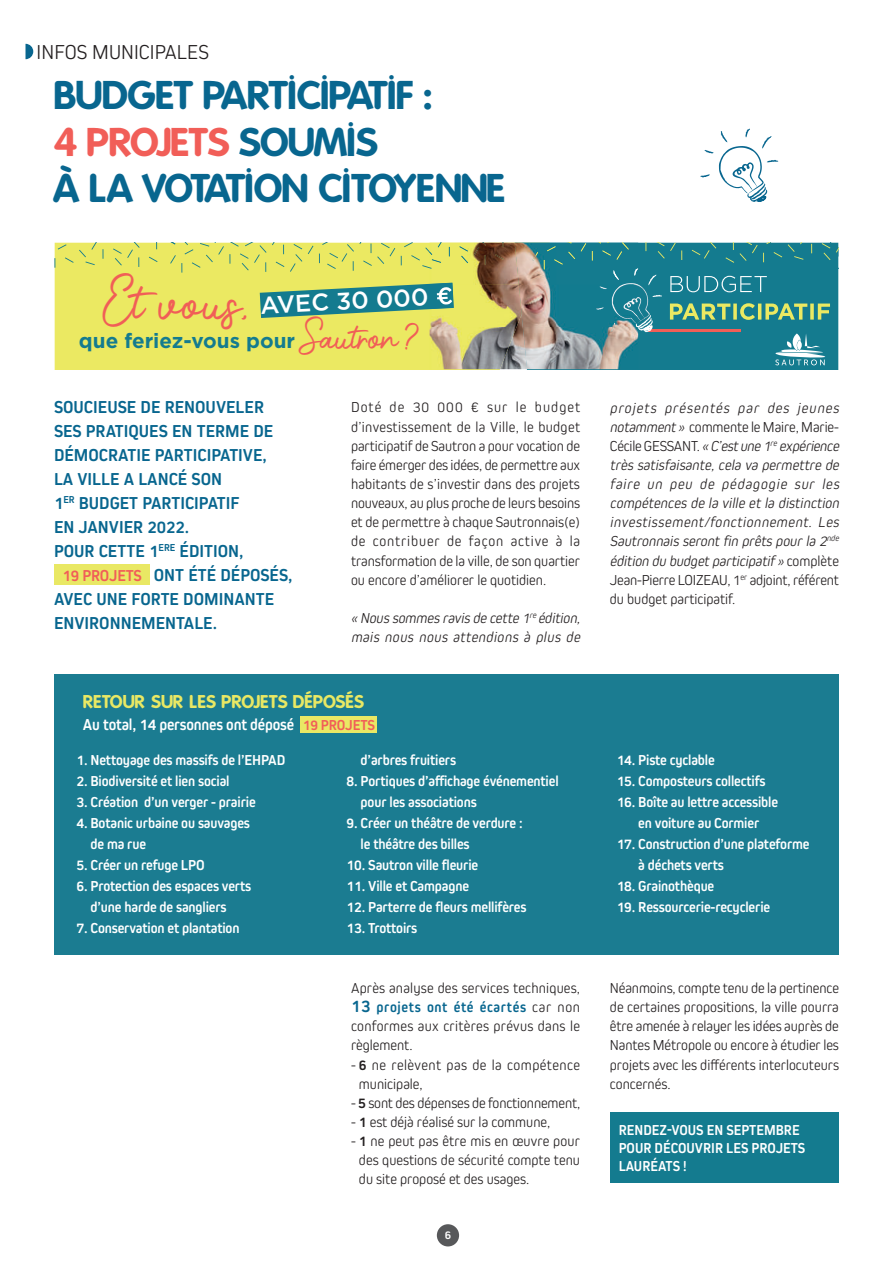
<style>
.page{position:relative;width:893px;height:1263px;background:#fff}
.page>*{position:absolute;margin:0;border:0;box-sizing:border-box;transform-origin:0 0}
.t1{font:700 39px/46.5px "Folks";letter-spacing:-.02em;color:#08668f}
.t2{font:32.1px "Photoshoot";color:#f15e57}
.t3{font:500 24.15px "Gotham";color:#fff}
.t4{font:300 21px "Kiro";letter-spacing:.005em;color:#231f20}
.t5{font:700 20.55px "Gotham";color:#147b8f}
.t6{font:700 18px "Kiro";color:#08668f}
.t7{font:700 18px "Folks";color:#e9e864}
.t8{font:700 16.5px "Kiro";letter-spacing:-.01em;color:#fff}
.t9{font:300 15px/19.2px "Kiro";color:#231f20;text-align:justify}
.t10{font:700 15px/21px "Kiro";letter-spacing:-.01em;color:#fff}
.t11{font:italic 300 15px/19.2px "Kiro";letter-spacing:.045em;color:#231f20}
.t12{font:700 15px/18px "Kiro";letter-spacing:-.01em;color:#fff;scale:.95 1}
.t13{font:300 15px/19.2px "Kiro";letter-spacing:.03em;color:#231f20}
.t14{font:700 12px "Kiro";color:#fff}
.s1{color:#f15e58}
.s2{font-family:"Photoshoot";font-weight:400;font-size:22.65px;color:#f15e57}
.s3{font-size:16.5px;color:#f15e58}
.s4{font-size:15px;color:#f15e58}
.s5{font-weight:700;font-size:18px;color:#08668f}
.s6{font-weight:700;color:#08668f}
.s7{font-weight:700}
.s8{font-style:normal}
</style>
<div class="page">
<div style="left:437px;top:1224px;width:22px;height:22px;background:#57585a;border-radius:50%"></div>
<svg style="left:26px;top:44px;width:7px;height:15px"></svg>
<div style="left:54px;top:564px;width:96px;height:20px;background:#e9e864"></div>
<div style="left:54px;top:674px;width:785px;height:281px;background:#1b7c91"></div>
<div style="left:300px;top:716px;width:77px;height:16px;background:#e9e864"></div>
<div style="left:610px;top:1112px;width:229px;height:70px;background:#147b8f"></div>
<svg style="left:700px;top:129px;width:78px;height:73px"></svg>
<div style="left:55px;top:243px;width:375px;height:126px;background:#ebe962"></div>
<svg style="left:149px;top:257px;width:9px;height:5px"></svg>
<svg style="left:113px;top:243px;width:27px;height:24px"></svg>
<svg style="left:55px;top:243px;width:42px;height:25px"></svg>
<svg style="left:260px;top:283px;width:170px;height:35px;background:#4f9982"></svg>
<svg style="left:308px;top:246px;width:5px;height:8px"></svg>
<svg style="left:319px;top:243px;width:76px;height:28px;background:#e1e364"></svg>
<svg style="left:290px;top:244px;width:12px;height:29px"></svg>
<svg style="left:167px;top:243px;width:117px;height:30px;background:#e1e463"></svg>
<img style="left:430px;top:243px;width:85px;height:42px">
<img style="left:430px;top:285px;width:85px;height:42px">
<img style="left:430px;top:327px;width:85px;height:42px">
<img style="left:430px;top:283px;width:24px;height:26px">
<img style="left:430px;top:287px;width:22px;height:18px">
<svg style="left:495px;top:254px;width:9px;height:6px"></svg>
<svg style="left:459px;top:246px;width:9px;height:17px"></svg>
<svg style="left:474px;top:243px;width:12px;height:22px"></svg>
<svg style="left:401px;top:243px;width:42px;height:26px"></svg>
<svg style="left:515px;top:243px;width:323px;height:126px;background:#3f8991"></svg>
<img style="left:612px;top:283px;width:24px;height:40px">
<h3 class="t4" style="left:37px;top:40px;width:174px">INFOS MUNICIPALES</h3>
<h1 class="t1" style="left:54px;top:72px;width:453px">BUDGET PARTICIPATIF :<br><span class="s1">4 PROJETS</span> SOUMIS<br>À LA VOTATION CITOYENNE</h1>
<h2 class="t2" style="left:103px;top:288px;width:147px">Etvous,</h2>
<h3 class="t3" style="left:260px;top:295px;width:194px;rotate:-3deg">AVEC 30 000 €</h3>
<h3 class="t5" style="left:79px;top:333px;width:343px">que feriez-vous pour <span class="s2">Sautron ?</span></h3>
<p class="t6" style="left:54px;top:397px;width:212px">SOUCIEUSE DE RENOUVELER</p>
<p class="t6" style="left:54px;top:421px;width:221px">SES PRATIQUES EN TERME DE</p>
<p class="t6" style="left:54px;top:445px;width:214px">DÉMOCRATIE PARTICIPATIVE,</p>
<p class="t6" style="left:54px;top:469px;width:170px">LA VILLE A LANCÉ SON</p>
<p class="t6" style="left:54px;top:493px;width:187px">1<sup>ER</sup> BUDGET PARTICIPATIF</p>
<p class="t6" style="left:54px;top:517px;width:137px">EN JANVIER 2022.</p>
<p class="t6" style="left:54px;top:541px;width:191px">POUR CETTE 1<sup>ERE</sup> ÉDITION,</p>
<p class="t6" style="left:63px;top:565px;width:232px"><span class="s3">19 PROJETS</span> ONT ÉTÉ DÉPOSÉS,</p>
<p class="t6" style="left:54px;top:589px;width:222px">AVEC UNE FORTE DOMINANTE</p>
<p class="t6" style="left:54px;top:613px;width:165px">ENVIRONNEMENTALE.</p>
<p class="t9" style="left:351px;top:398px;width:231px">Doté de 30 000 € sur le budget d’investissement de la Ville, le budget participatif de Sautron a pour vocation de faire émerger des idées, de permettre aux habitants de s’investir dans des projets nouveaux, au plus proche de leurs besoins et de permettre à chaque Sautronnais(e) de contribuer de façon active à la transformation de la ville, de son quartier ou encore d’améliorer le quotidien.</p>
<p class="t11" style="left:351px;top:608px;width:233px">« Nous sommes ravis de cette 1<sup>re</sup> édition, mais nous nous attendions à plus de</p>
<p class="t7" style="left:83px;top:691px;width:283px">RETOUR SUR LES PROJETS DÉPOSÉS</p>
<p class="t8" style="left:83px;top:716px;width:294px">Au total, 14 personnes ont déposé <span class="s4">19 PROJETS</span></p>
<p class="t10" style="left:77px;top:749px;width:210px">1. Nettoyage des massifs de l’EHPAD</p>
<p class="t10" style="left:77px;top:770px;width:155px">2. Biodiversité et lien social</p>
<p class="t10" style="left:77px;top:791px;width:181px">3. Création d’un verger - prairie</p>
<p class="t10" style="left:91px;top:812px;width:161px;text-indent:-14px">4. Botanic urbaine ou sauvages de ma rue</p>
<p class="t10" style="left:77px;top:854px;width:130px">5. Créer un refuge LPO</p>
<p class="t10" style="left:91px;top:875px;width:162px;text-indent:-14px">6. Protection des espaces verts d’une harde de sangliers</p>
<p class="t10" style="left:77px;top:917px;width:165px">7. Conservation et plantation</p>
<p class="t10" style="left:361px;top:749px;width:97px">d’arbres fruitiers</p>
<p class="t10" style="left:361px;top:770px;width:200px;text-indent:-14px">8. Portiques d’affichage événementiel pour les associations</p>
<p class="t10" style="left:361px;top:812px;width:164px;text-indent:-14px">9. Créer un théâtre de verdure : le théâtre des billes</p>
<p class="t10" style="left:347px;top:854px;width:133px">10. Sautron ville fleurie</p>
<p class="t10" style="left:347px;top:875px;width:124px">11. Ville et Campagne</p>
<p class="t10" style="left:347px;top:896px;width:181px">12. Parterre de fleurs mellifères</p>
<p class="t10" style="left:347px;top:917px;width:72px">13. Trottoirs</p>
<p class="t9" style="left:351px;top:978px;width:231px">Après analyse des services techniques, <span class="s5">13</span> <span class="s6">projets ont été écartés</span> car non conformes aux critères prévus dans le règlement.</p>
<p class="t13" style="left:359px;top:1054px;width:223px;text-indent:-8px">- <span class="s7">6</span> ne relèvent pas de la compétence municipale,</p>
<p class="t9" style="left:351px;top:1093px;width:231px">- <span class="s7">5</span> sont des dépenses de fonctionnement,</p>
<p class="t9" style="left:351px;top:1112px;width:201px">- <span class="s7">1</span> est déjà réalisé sur la commune,</p>
<p class="t9" style="left:359px;top:1131px;width:223px;text-indent:-8px">- <span class="s7">1</span> ne peut pas être mis en œuvre pour des questions de sécurité compte tenu du site proposé et des usages.</p>
<p class="t14" style="left:445px;top:1229px;width:8px">6</p>
<p class="t11" style="left:610px;top:398px;width:234px">projets présentés par des jeunes notamment» <span class="s8">commente le Maire, Marie-C é c i l e G E S SA N T.</span> « C’estune 1<sup>re</sup> expérience très satisfaisante, cela va permettre de faire un peu de pédagogie sur les compétences de la ville et la distinction investissement/fonctionnement. Les Sautronnais seront fin prêts pour la 2<sup>nde </sup>édition du budgetparticipatif » <span class="s8">c o m p l è t e Jean-Pierre LOIZEAU, 1</span><sup>er</sup> <span class="s8">adjoint, référent du budget participatif.</span></p>
<p class="t10" style="left:617px;top:749px;width:100px">14. Piste cyclable</p>
<p class="t10" style="left:617px;top:770px;width:150px">15. Composteurs collectifs</p>
<p class="t10" style="left:617px;top:791px;width:163px;text-align:center">16. Boîte au lettre accessible en voiture au Cormier</p>
<p class="t10" style="left:638px;top:833px;width:173px;text-indent:-22px">17. Construction d’une plateforme à déchets verts</p>
<p class="t10" style="left:617px;top:875px;width:99px">18. Grainothèque</p>
<p class="t10" style="left:617px;top:896px;width:155px">19. Ressourcerie-recyclerie</p>
<p class="t9" style="left:610px;top:978px;width:231px">Néanmoins, compte tenu de la pertinence de certaines propositions, la ville pourra être amenée à relayer les idées auprès de Nantes Métropole ou encore à étudier les projets avec les différents interlocuteurs concernés.</p>
<p class="t12" style="left:619px;top:1120px;width:198px">RENDEZ-VOUS EN SEPTEMBRE<br>POUR DÉCOUVRIR LES PROJETS<br>LAURÉATS !</p>
</div>
